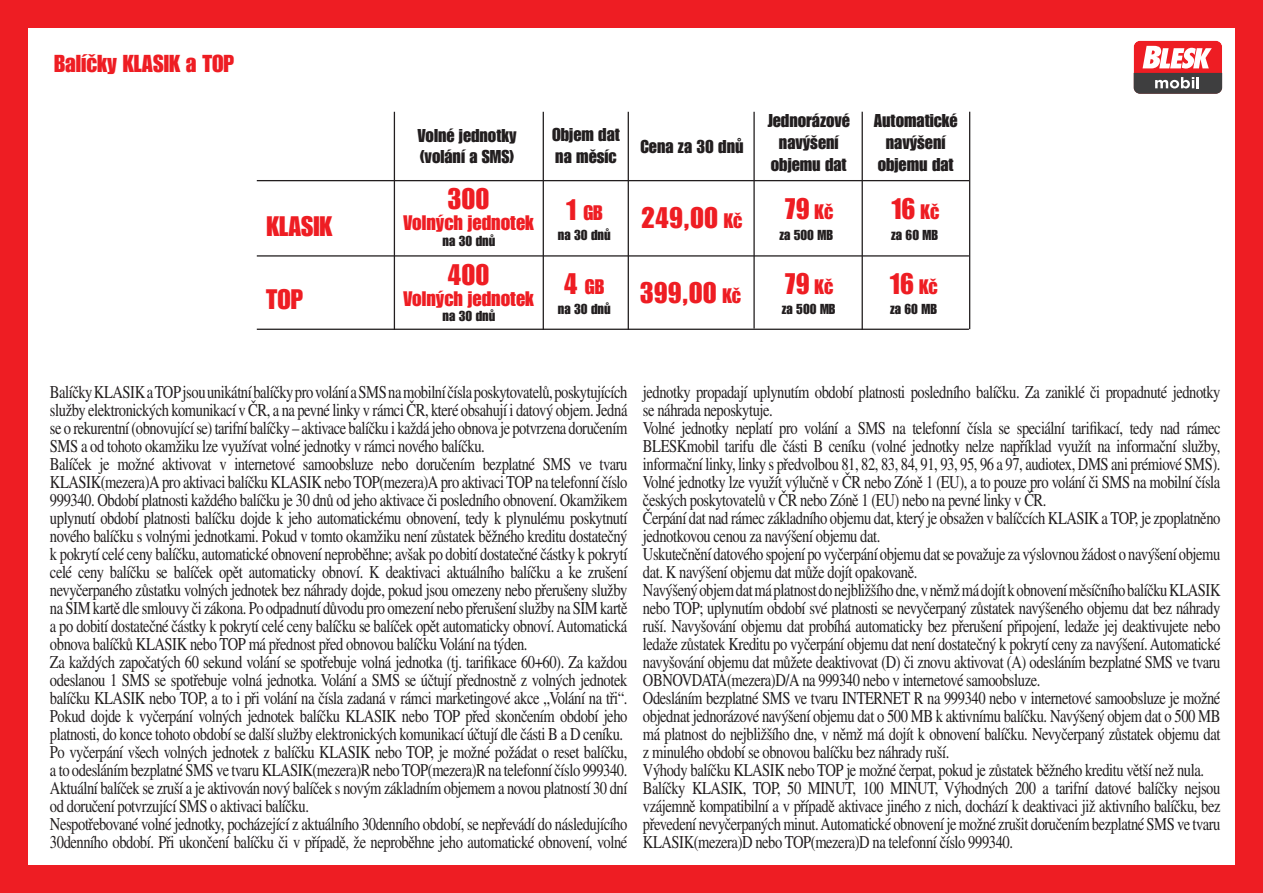
<style>
.page{position:relative;width:1263px;height:893px;background:#fff}
.page>*{position:absolute;margin:0;border:0;box-sizing:border-box;transform-origin:0 0}
.t1{font:29.1px "Impact LT Std";color:#ee1d23}
.t2{font:27.6px "Impact LT Std";color:#ee1d23}
.t3{font:24px "Impact LT Std";color:#ee1d23}
.t4{font:20.55px "Impact LT Std";color:#ee1d23}
.t5{font:18.15px/21.9px "Impact LT Std";color:#221e1f}
.t6{font:18px/18px "Times LT Std";letter-spacing:-.03em;color:#231f20;scale:.81 1}
.t7{font:14.1px "Impact LT Std";color:#221e1f}
.s1{font-size:29.1px}
.s2{font-size:20.55px}
</style>
<div class="page">
<div style="left:0;top:0;width:28px;height:879px;background:#ee1d23"></div>
<div style="left:1235px;top:0;width:28px;height:893px;background:#ee1d23"></div>
<div style="left:0;top:0;width:1263px;height:28px;background:#ee1d23"></div>
<div style="left:0;top:865px;width:1263px;height:28px;background:#ee1d23"></div>
<hr style="left:257px;top:180px;width:712px;height:1px;background:#221e1f">
<hr style="left:543px;top:112px;width:1px;height:218px;background:#221e1f">
<hr style="left:753px;top:112px;width:2px;height:217px;background:#221e1f">
<hr style="left:628px;top:112px;width:1px;height:218px;background:#221e1f">
<hr style="left:394px;top:112px;width:1px;height:218px;background:#221e1f">
<hr style="left:969px;top:112px;width:1px;height:217px;background:#221e1f">
<hr style="left:861px;top:112px;width:2px;height:218px;background:#221e1f">
<hr style="left:257px;top:255px;width:712px;height:2px;background:#221e1f">
<hr style="left:257px;top:329px;width:712px;height:1px;background:#221e1f">
<svg style="left:1133px;top:40px;width:90px;height:54px"></svg>
<h3 class="t3" style="left:54px;top:49px;width:182px">Balíčky KLASIK a TOP</h3>
<h2 class="t2" style="left:266px;top:210px;width:67px">KLASIK</h2>
<h2 class="t2" style="left:266px;top:283px;width:38px">TOP</h2>
<p class="t5" style="left:417px;top:124px;width:101px">Volné jednotky (volání a SMS)</p>
<h1 class="t1" style="left:447px;top:182px;width:43px">300</h1>
<p class="t4" style="left:403px;top:211px;width:132px">Volných jednotek</p>
<h1 class="t1" style="left:447px;top:257px;width:43px">400</h1>
<p class="t4" style="left:403px;top:286px;width:132px">Volných jednotek</p>
<p class="t7" style="left:442px;top:233px;width:54px">na 30 dnů</p>
<p class="t7" style="left:442px;top:308px;width:54px">na 30 dnů</p>
<p class="t5" style="left:552px;top:124px;width:69px">Objem dat na měsíc</p>
<p class="t4" style="left:566px;top:200px;width:39px"><span class="s1">1</span> GB</p>
<p class="t7" style="left:558px;top:227px;width:54px">na 30 dnů</p>
<p class="t4" style="left:564px;top:275px;width:42px"><span class="s1">4</span> GB</p>
<p class="t7" style="left:558px;top:300px;width:54px">na 30 dnů</p>
<p class="t5" style="left:767px;top:110px;width:84px;text-align:center">Jednorázové navýšení objemu dat</p>
<p class="t5" style="left:874px;top:110px;width:85px;text-align:center">Automatické navýšení objemu dat</p>
<h1 class="t1" style="left:891px;top:192px;width:50px">16 <span class="s2">Kč</span></h1>
<p class="t7" style="left:891px;top:227px;width:48px">za 60 MB</p>
<h1 class="t1" style="left:889px;top:267px;width:50px">16 <span class="s2">Kč</span></h1>
<p class="t7" style="left:890px;top:300px;width:48px">za 60 MB</p>
<p class="t5" style="left:640px;top:135px;width:105px">Cena za 30 dnů</p>
<h1 class="t1" style="left:785px;top:192px;width:50px">79 <span class="s2">Kč</span></h1>
<p class="t7" style="left:779px;top:227px;width:55px">za 500 MB</p>
<h1 class="t1" style="left:641px;top:201px;width:103px">249,00 <span class="s2">Kč</span></h1>
<h1 class="t1" style="left:640px;top:276px;width:103px">399,00 <span class="s2">Kč</span></h1>
<h1 class="t1" style="left:785px;top:267px;width:50px">79 <span class="s2">Kč</span></h1>
<p class="t7" style="left:782px;top:300px;width:55px">za 500 MB</p>
<p class="t6" style="left:50px;top:383px;width:714px">Balíčky KLASIK a TOP jsou unikátní balíčky pro volání a SMS na mobilní čísla poskytovatelů, poskytujících služby elektronických komunikací v ČR, a na pevné linky v rámci ČR, které obsahují i datový objem. Jedná se o rekurentní (obnovující se) tarifní balíčky – aktivace balíčku i každá jeho obnova je potvrzena doručením SMS a od tohoto okamžiku lze využívat volné jednotky v rámci nového balíčku.<br>Balíček je možné aktivovat v internetové samoobsluze nebo doručením bezplatné SMS ve tvaru KLASIK(mezera)A pro aktivaci balíčku KLASIK nebo TOP(mezera)A pro aktivaci TOP na telefonní číslo 999340. Období platnosti každého balíčku je 30 dnů od jeho aktivace či posledního obnovení. Okamžikem uplynutí období platnosti balíčku dojde k jeho automatickému obnovení, tedy k plynulému poskytnutí nového balíčku s volnými jednotkami. Pokud v tomto okamžiku není zůstatek běžného kreditu dostatečný k pokrytí celé ceny balíčku, automatické obnovení neproběhne; avšak po dobití dostatečné částky k pokrytí celé ceny balíčku se balíček opět automaticky obnoví. K deaktivaci aktuálního balíčku a ke zrušení nevyčerpaného zůstatku volných jednotek bez náhrady dojde, pokud jsou omezeny nebo přerušeny služby na SIM kartě dle smlouvy či zákona. Po odpadnutí důvodu pro omezení nebo přerušení služby na SIM kartě a po dobití dostatečné částky k pokrytí celé ceny balíčku se balíček opět automaticky obnoví. Automatická obnova balíčků KLASIK nebo TOP má přednost před obnovou balíčku Volání na týden.<br>Za každých započatých 60 sekund volání se spotřebuje volná jednotka (tj. tarifikace 60+60). Za každou odeslanou 1 SMS se spotřebuje volná jednotka. Volání a SMS se účtují přednostně z volných jednotek balíčku KLASIK nebo TOP, a to i při volání na čísla zadaná v rámci marketingové akce „Volání na tři“.<br>Pokud dojde k vyčerpání volných jednotek balíčku KLASIK nebo TOP před skončením období jeho platnosti, do konce tohoto období se další služby elektronických komunikací účtují dle části B a D ceníku.<br>Po vyčerpání všech volných jednotek z balíčku KLASIK nebo TOP, je možné požádat o reset balíčku, a to odesláním bezplatné SMS ve tvaru KLASIK(mezera)R nebo TOP(mezera)R na telefonní číslo 999340.<br>Aktuální balíček se zruší a je aktivován nový balíček s novým základním objemem a novou platností 30 dní od doručení potvrzující SMS o aktivaci balíčku.<br>Nespotřebované volné jednotky, pocházející z aktuálního 30denního období, se nepřevádí do následujícího 30denního období. Při ukončení balíčku či v případě, že neproběhne jeho automatické obnovení, volné</p>
<p class="t6" style="left:643px;top:383px;width:714px">jednotky propadají uplynutím období platnosti posledního balíčku. Za zaniklé či propadnuté jednotky se náhrada neposkytuje.<br>Volné jednotky neplatí pro volání a SMS na telefonní čísla se speciální tarifikací, tedy nad rámec BLESKmobil tarifu dle části B ceníku (volné jednotky nelze například využít na informační služby, informační linky, linky s předvolbou 81, 82, 83, 84, 91, 93, 95, 96 a 97, audiotex, DMS ani prémiové SMS).<br>Volné jednotky lze využít výlučně v ČR nebo Zóně 1 (EU), a to pouze pro volání či SMS na mobilní čísla českých poskytovatelů v ČR nebo Zóně 1 (EU) nebo na pevné linky v ČR.<br>Čerpání dat nad rámec základního objemu dat, který je obsažen v balíčcích KLASIK a TOP, je zpoplatněno jednotkovou cenou za navýšení objemu dat.<br>Uskutečnění datového spojení po vyčerpání objemu dat se považuje za výslovnou žádost o navýšení objemu dat. K navýšení objemu dat může dojít opakovaně.<br>Navýšený objem dat má platnost do nejbližšího dne, v němž má dojít k obnovení měsíčního balíčku KLASIK nebo TOP; uplynutím období své platnosti se nevyčerpaný zůstatek navýšeného objemu dat bez náhrady ruší. Navyšování objemu dat probíhá automaticky bez přerušení připojení, ledaže jej deaktivujete nebo ledaže zůstatek Kreditu po vyčerpání objemu dat není dostatečný k pokrytí ceny za navýšení. Automatické navyšování objemu dat můžete deaktivovat (D) či znovu aktivovat (A) odesláním bezplatné SMS ve tvaru OBNOVDATA(mezera)D/A na 999340 nebo v internetové samoobsluze.<br>Odesláním bezplatné SMS ve tvaru INTERNET R na 999340 nebo v internetové samoobsluze je možné objednat jednorázové navýšení objemu dat o 500 MB k aktivnímu balíčku. Navýšený objem dat o 500 MB má platnost do nejbližšího dne, v němž má dojít k obnovení balíčku. Nevyčerpaný zůstatek objemu dat z minulého období se obnovou balíčku bez náhrady ruší.<br>Výhody balíčku KLASIK nebo TOP je možné čerpat, pokud je zůstatek běžného kreditu větší než nula.<br>Balíčky KLASIK, TOP, 50 MINUT, 100 MINUT, Výhodných 200 a tarifní datové balíčky nejsou vzájemně kompatibilní a v případě aktivace jiného z nich, dochází k deaktivaci již aktivního balíčku, bez převedení nevyčerpaných minut. Automatické obnovení je možné zrušit doručením bezplatné SMS ve tvaru KLASIK(mezera)D nebo TOP(mezera)D na telefonní číslo 999340.</p>
</div>
